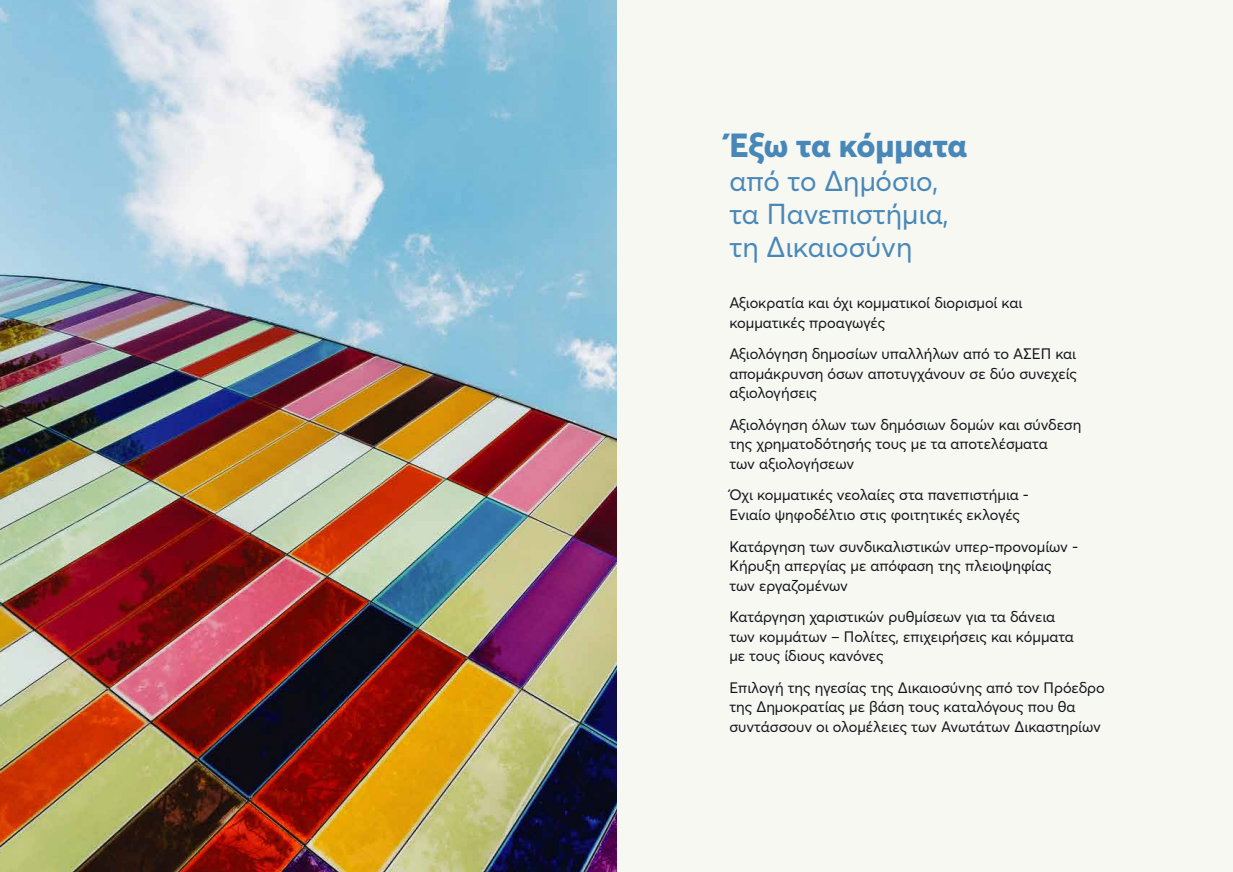
<style>
.page{position:relative;width:1233px;height:872px;background:#fff}
.page>*{position:absolute;margin:0;border:0;box-sizing:border-box;transform-origin:0 0}
.t1{font:800 33px "Averta Std PE";letter-spacing:-.01em;color:#4888b9}
.t2{font:28.5px/33px "Averta Std PE";color:#4888b9}
.t3{font:15px/19.5px "Averta Std PE";color:#12141b}
</style>
<div class="page">
<div style="left:617px;top:0;width:616px;height:872px;background:#f8f8f2"></div>
<img style="left:0;top:0;width:617px;height:872px">
<h1 class="t1" style="left:729px;top:122px;width:239px">Έξω τα κόμματα</h1>
<h2 class="t2" style="left:729px;top:164px;width:221px">από το Δημόσιο, τα Πανεπιστήμια, τη Δικαιοσύνη</h2>
<p class="t3" style="left:729px;top:293px;width:295px">Αξιοκρατία και όχι κομματικοί διορισμοί και κομματικές προαγωγές</p>
<p class="t3" style="left:729px;top:344px;width:349px;text-align:justify">Αξιολόγηση δημοσίων υπαλλήλων από το ΑΣΕΠ και απομάκρυνση όσων αποτυγχάνουν σε δύο συνεχείς αξιολογήσεις</p>
<p class="t3" style="left:729px;top:414px;width:353px">Αξιολόγηση όλων των δημόσιων δομών και σύνδεση της χρηματοδότησής τους με τα αποτελέσματα<br>των αξιολογήσεων</p>
<p class="t3" style="left:729px;top:485px;width:301px">Όχι κομματικές νεολαίες στα πανεπιστήμια -<br>Ενιαίο ψηφοδέλτιο στις φοιτητικές εκλογές</p>
<p class="t3" style="left:729px;top:536px;width:350px">Κατάργηση των συνδικαλιστικών υπερ-προνομίων -<br>Κήρυξη απεργίας με απόφαση της πλειοψηφίας των εργαζομένων</p>
<p class="t3" style="left:729px;top:606px;width:346px">Κατάργηση χαριστικών ρυθμίσεων για τα δάνεια των κομμάτων – Πολίτες, επιχειρήσεις και κόμματα με τους ίδιους κανόνες</p>
<p class="t3" style="left:729px;top:677px;width:377px">Επιλογή της ηγεσίας της Δικαιοσύνης από τον Πρόεδρο της Δημοκρατίας με βάση τους καταλόγους που θα συντάσσουν οι ολομέλειες των Ανωτάτων Δικαστηρίων</p>
</div>
